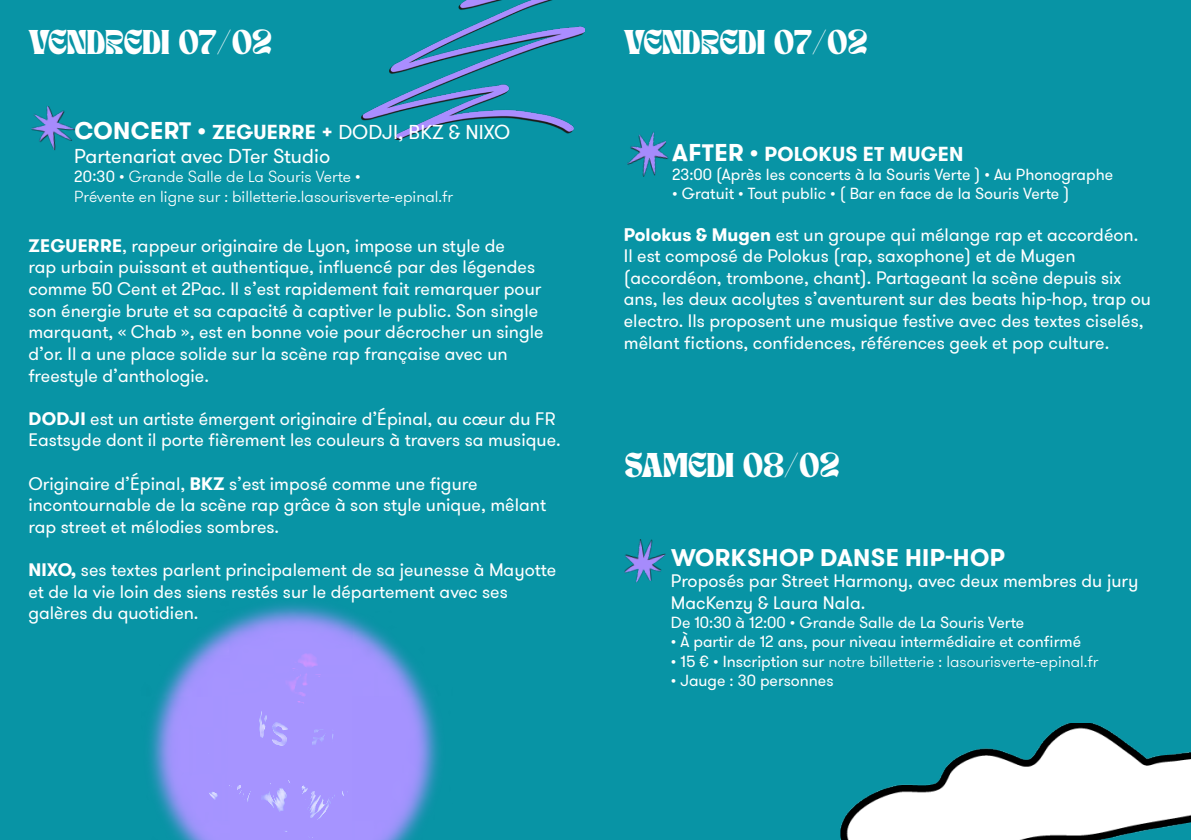
<style>
.page{position:relative;width:1191px;height:840px;background:#fff}
.page>*{position:absolute;margin:0;border:0;box-sizing:border-box;transform-origin:0 0}
.t1{font:24px "TAN NIMBUS";color:#fff}
.t2{font:700 24px "GT Walsheim Pro";letter-spacing:.015em;color:#fff}
.t3{font:20px/24px "GT Walsheim Pro";color:#fff}
.t4{font:700 20px "GT Walsheim Pro";letter-spacing:.015em;color:#fff}
.t5{font:18px/21.6px "GT Walsheim Pro";color:#fff}
.t6{font:16px "GT Walsheim Pro";color:#fff}
.t7{font:300 16px/19.2px "GT Walsheim Pro";color:#fff}
.s1{font-weight:700;font-size:24px}
.s2{font-weight:700}
.s3{font-weight:400}
.s4{font-size:24px}
</style>
<div class="page">
<div style="left:584px;top:0;width:607px;height:839px;background:#0894a5"></div>
<div style="left:0;top:0;width:607px;height:839px;background:#0894a5"></div>
<img style="left:362px;top:0;width:222px;height:139px">
<img style="left:149px;top:604px;width:291px;height:235px">
<img style="left:186px;top:626px;width:231px;height:211px">
<img style="left:840px;top:723px;width:351px;height:116px">
<img style="left:31px;top:106px;width:44px;height:45px">
<img style="left:624px;top:539px;width:42px;height:44px">
<img style="left:627px;top:132px;width:41px;height:45px">
<h1 class="t1" style="left:28px;top:31px;width:246px">VENDREDI 07/02</h1>
<p class="t3" style="left:74px;top:120px;width:437px"><span class="s1">CONCERT •</span> <span class="s2">ZEGUERRE +</span> DODJI, BKZ &amp; NIXO<br>Partenariat avec DTer Studio</p>
<p class="t7" style="left:74px;top:167px;width:380px"><span class="s3">20:30</span> • Grande Salle de La Souris Verte •<br>Prévente en ligne sur : billetterie.lasourisverte-epinal.fr</p>
<p class="t5" style="left:28px;top:235px;width:517px"><span class="s2">ZEGUERRE</span>, rappeur originaire de Lyon, impose un style de<br>rap urbain puissant et authentique, influencé par des légendes comme 50 Cent et 2Pac. Il s’est rapidement fait remarquer pour son énergie brute et sa capacité à captiver le public. Son single marquant, « Chab », est en bonne voie pour décrocher un single d’or. Il a une place solide sur la scène rap française avec un freestyle d’anthologie.</p>
<p class="t5" style="left:28px;top:408px;width:534px"><span class="s2">DODJI</span> est un artiste émergent originaire d’Épinal, au cœur du FR<br>Eastsyde dont il porte fièrement les couleurs à travers sa musique.</p>
<p class="t5" style="left:28px;top:472px;width:519px">Originaire d’Épinal, <span class="s2">BKZ</span> s’est imposé comme une figure incontournable de la scène rap grâce à son style unique, mêlant rap street et mélodies sombres.</p>
<p class="t5" style="left:28px;top:559px;width:529px"><span class="s2">NIXO,</span> ses textes parlent principalement de sa jeunesse à Mayotte et de la vie loin des siens restés sur le département avec ses galères du quotidien.</p>
<h1 class="t1" style="left:624px;top:31px;width:246px">VENDREDI 07/02</h1>
<p class="t4" style="left:672px;top:141px;width:293px"><span class="s4">AFTER •</span> POLOKUS ET MUGEN</p>
<p class="t6" style="left:672px;top:164px;width:442px">23:00 (Après les concerts à la Souris Verte ) • Au Phonographe</p>
<p class="t6" style="left:672px;top:184px;width:399px">• Gratuit • Tout public • ( Bar en face de la Souris Verte )</p>
<p class="t5" style="left:624px;top:224px;width:528px"><span class="s2">Polokus &amp; Mugen</span> est un groupe qui mélange rap et accordéon.<br>Il est composé de Polokus (rap, saxophone) et de Mugen (accordéon, trombone, chant). Partageant la scène depuis six ans, les deux acolytes s’aventurent sur des beats hip-hop, trap ou electro. Ils proposent une musique festive avec des textes ciselés, mêlant fictions, confidences, références geek et pop culture.</p>
<h1 class="t1" style="left:625px;top:454px;width:216px">SAMEDI 08/02</h1>
<h1 class="t2" style="left:671px;top:541px;width:335px">WORKSHOP DANSE HIP-HOP</h1>
<p class="t5" style="left:671px;top:570px;width:469px">Proposés par Street Harmony, avec deux membres du jury<br>MacKenzy &amp; Laura Nala.</p>
<p class="t6" style="left:671px;top:612px;width:355px">De 10:30 à 12:00 • Grande Salle de La Souris Verte</p>
<p class="t6" style="left:671px;top:631px;width:412px">• À partir de 12 ans, pour niveau intermédiaire et confirmé</p>
<p class="t7" style="left:671px;top:651px;width:429px"><span class="s3">• 15 € • Inscription sur</span> notre billetterie : lasourisverte-epinal.fr</p>
<p class="t6" style="left:671px;top:670px;width:164px">• Jauge : 30 personnes</p>
</div>
